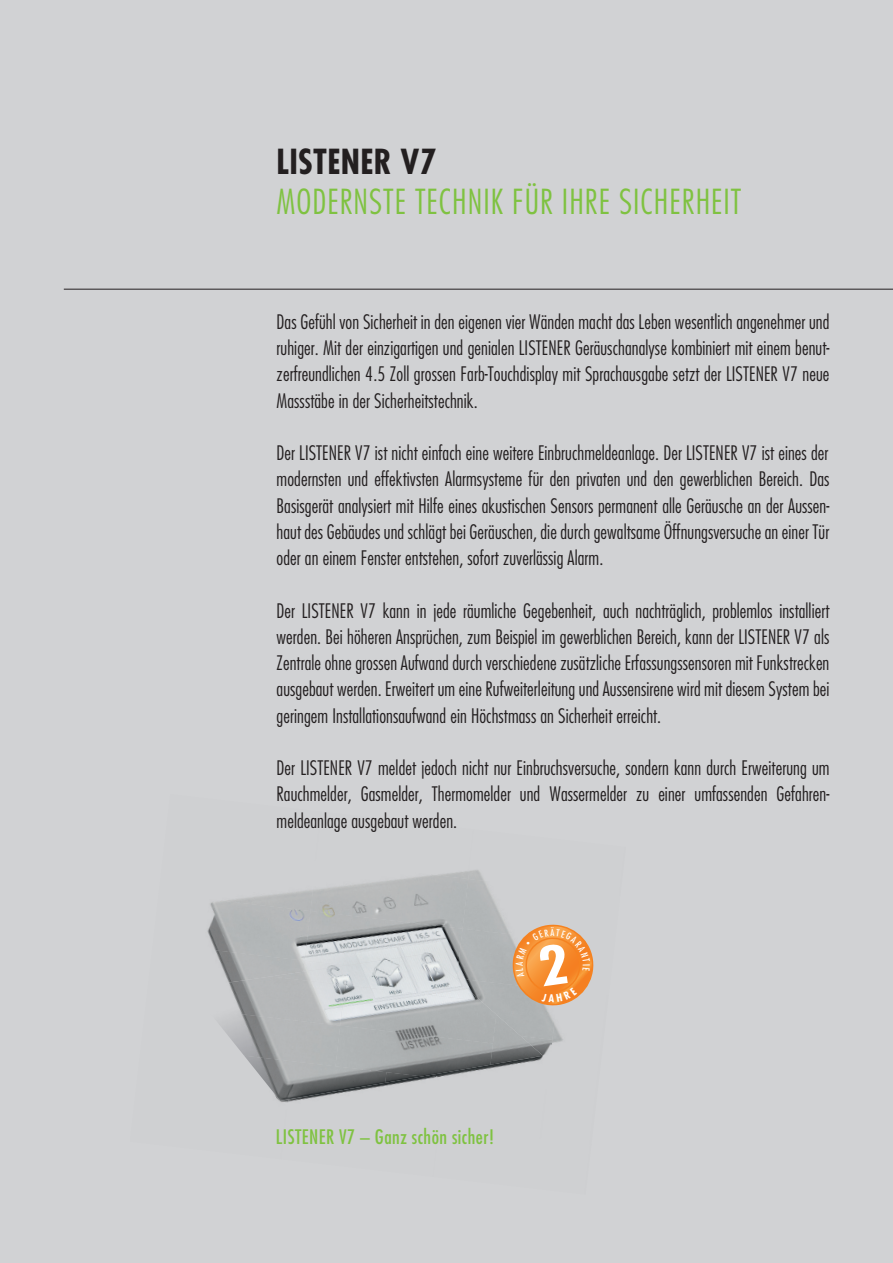
<style>
.page{position:relative;width:893px;height:1263px;background:#d1d2d4}
.page>*{position:absolute;margin:0;border:0;box-sizing:border-box;transform-origin:0 0}
.t1{font:300 condensed 33.6px "Futura";letter-spacing:.03em;color:#7fc241}
.t2{font:700 condensed 33.6px "Futura";letter-spacing:.01em;color:#231f20}
.t3{font:300 condensed 19.5px/26.2px "Futura";letter-spacing:.005em;color:#231f20;text-align:justify}
.t4{font:condensed 19.5px "Futura";letter-spacing:.025em;color:#7fc241}
</style>
<div class="page">
<hr style="left:64px;top:289px;width:829px;height:1px;background:#231f20">
<img style="left:468px;top:870px;width:15px;height:9px">
<img style="left:310px;top:871px;width:158px;height:40px">
<img style="left:462px;top:879px;width:45px;height:49px">
<img style="left:207px;top:893px;width:104px;height:50px">
<img style="left:305px;top:911px;width:158px;height:47px">
<img style="left:212px;top:943px;width:93px;height:33px">
<img style="left:541px;top:1009px;width:22px;height:34px">
<img style="left:493px;top:1036px;width:59px;height:32px">
<img style="left:288px;top:1076px;width:157px;height:26px">
<img style="left:439px;top:1077px;width:6px;height:25px">
<img style="left:270px;top:958px;width:126px;height:27px">
<img style="left:396px;top:954px;width:85px;height:31px">
<img style="left:226px;top:976px;width:119px;height:34px">
<img style="left:340px;top:985px;width:156px;height:40px">
<img style="left:490px;top:1014px;width:53px;height:51px">
<img style="left:219px;top:1010px;width:121px;height:45px">
<img style="left:335px;top:1025px;width:158px;height:51px">
<img style="left:244px;top:1055px;width:143px;height:46px">
<img style="left:385px;top:1072px;width:38px;height:11px">
<svg style="left:509px;top:924px;width:85px;height:85px"></svg>
<h1 class="t2" style="left:277px;top:140px;width:161px">LISTENER V7</h1>
<h1 class="t1" style="left:277px;top:182px;width:466px">MODERNSTE TECHNIK FÜR IHRE SICHERHEIT</h1>
<p class="t3" style="left:277px;top:309px;width:554px">Das Gefühl von Sicherheit in den eigenen vier Wänden macht das Leben wesentlich angenehmer und ruhiger. Mit der einzigartigen und genialen LISTENER Geräuschanalyse kombiniert mit einem benut&shy;zerfreundlichen 4.5 Zoll grossen Farb-Touchdisplay mit Sprachausgabe setzt der LISTENER V7 neue Massstäbe in der Sicherheitstechnik.</p>
<p class="t3" style="left:277px;top:440px;width:554px">Der LISTENER V7 ist nicht einfach eine weitere Einbruchmeldeanlage. Der LISTENER V7 ist eines der modernsten und effektivsten Alarmsysteme für den privaten und den gewerblichen Bereich. Das Basisgerät analysiert mit Hilfe eines akustischen Sensors permanent alle Geräusche an der Aussen&shy;haut des Gebäudes und schlägt bei Geräuschen, die durch gewaltsame Öffnungsversuche an einer Tür oder an einem Fenster entstehen, sofort zuverlässig Alarm.</p>
<p class="t3" style="left:277px;top:597px;width:554px">Der LISTENER V7 kann in jede räumliche Gegebenheit, auch nachträglich, problemlos installiert werden. Bei höheren Ansprüchen, zum Beispiel im gewerblichen Bereich, kann der LISTENER V7 als Zentrale ohne grossen Aufwand durch verschiedene zusätzliche Erfassungssensoren mit Funkstrecken ausgebaut werden. Erweitert um eine Rufweiterleitung und Aussensirene wird mit diesem System bei geringem Installationsaufwand ein Höchstmass an Sicherheit erreicht.</p>
<p class="t3" style="left:277px;top:755px;width:554px">Der LISTENER V7 meldet jedoch nicht nur Einbruchsversuche, sondern kann durch Erweiterung um Rauchmelder, Gasmelder, Thermomelder und Wassermelder zu einer umfassenden Gefahren&shy;meldeanlage ausgebaut werden.</p>
<p class="t4" style="left:276px;top:1125px;width:220px">LISTENER V7 – Ganz schön sicher!</p>
</div>
